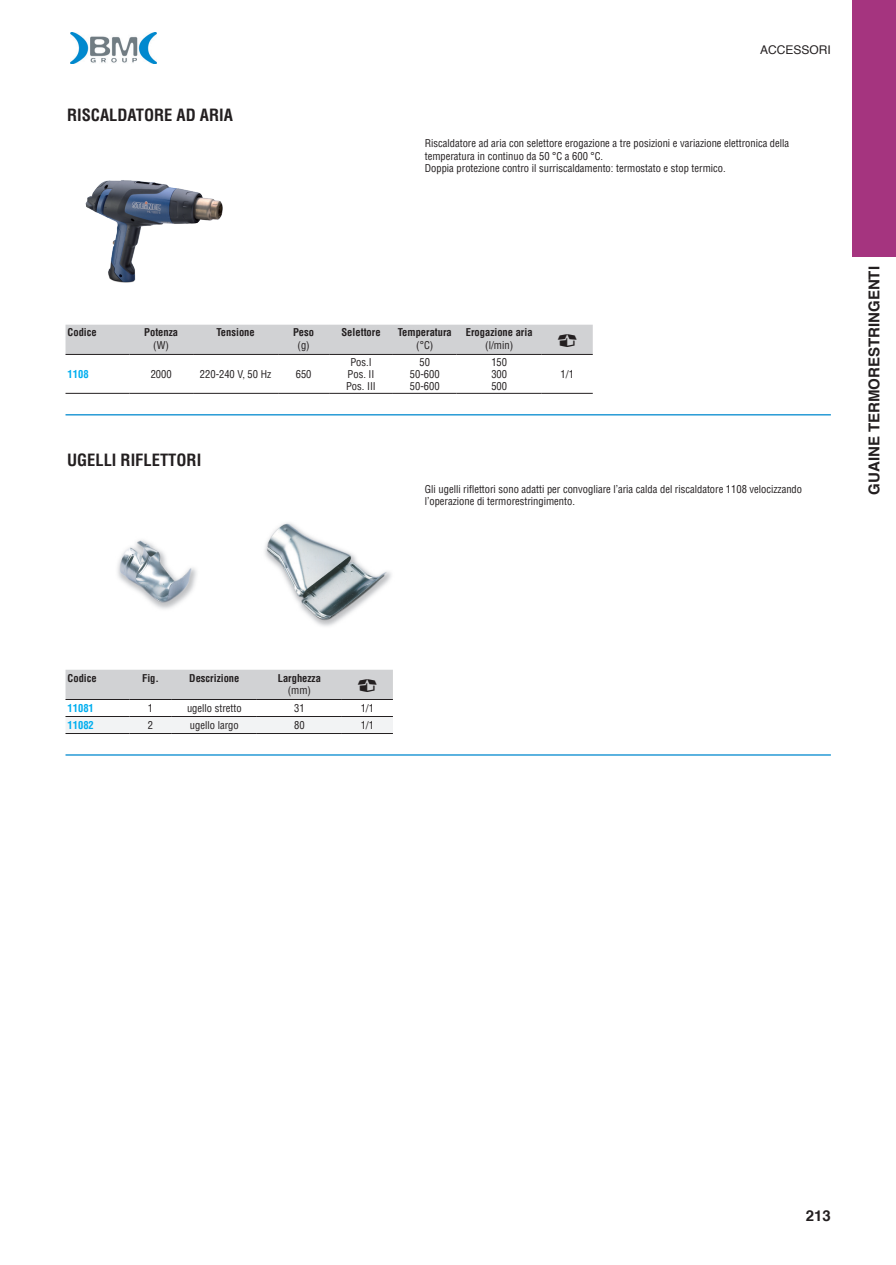
<style>
.page{position:relative;width:896px;height:1265px;background:#fff}
.page>*{position:absolute;margin:0;border:0;box-sizing:border-box;transform-origin:0 0}
.t1{font:16.5px "Helvetica LT Pro Bold Cond BM";color:#231f20}
.t2{font:700 15px "Helvetica BM";color:#231f20}
.t3{font:12px "Helvetica BM";color:#231f20}
.t4{font:10.5px/12.1px "Helvetica LT Pro Condensed BM";color:#231f20}
.t5{font:10.5px "Helvetica LT Pro Bold Cond BM";color:#231f20}
.t6{font:10.5px "Helvetica LT Pro Bold Cond BM";color:#00aeef}
</style>
<div class="page">
<img style="left:71px;top:32px;width:86px;height:31px">
<div style="left:852px;top:0;width:44px;height:257px;background:#a5347f"></div>
<img style="left:85px;top:180px;width:138px;height:103px">
<hr style="left:66px;top:414px;width:765px;height:1px;background:#0089cf">
<hr style="left:66px;top:393px;width:63px;height:1px;background:#231f20">
<hr style="left:129px;top:393px;width:64px;height:1px;background:#231f20">
<hr style="left:193px;top:393px;width:85px;height:1px;background:#231f20">
<hr style="left:278px;top:393px;width:51px;height:1px;background:#231f20">
<hr style="left:329px;top:393px;width:64px;height:1px;background:#231f20">
<hr style="left:393px;top:393px;width:64px;height:1px;background:#231f20">
<hr style="left:457px;top:393px;width:85px;height:1px;background:#231f20">
<hr style="left:542px;top:393px;width:51px;height:1px;background:#231f20">
<img style="left:117px;top:540px;width:80px;height:69px">
<img style="left:265px;top:523px;width:126px;height:103px">
<hr style="left:66px;top:754px;width:765px;height:2px;background:#0089cf">
<svg style="left:66px;top:325px;width:527px;height:68px"></svg>
<svg style="left:66px;top:670px;width:327px;height:64px"></svg>
<p class="t1" style="left:67px;top:104px;width:167px">RISCALDATORE AD ARIA</p>
<p class="t3" style="left:760px;top:40px;width:72px">ACCESSORI</p>
<p class="t4" style="left:425px;top:138px;width:366px">Riscaldatore ad aria con selettore erogazione a tre posizioni e variazione elettronica della temperatura in continuo da 50 °C a 600 °C.</p>
<p class="t4" style="left:425px;top:162px;width:302px">Doppia protezione contro il surriscaldamento: termostato e stop termico.</p>
<p class="t5" style="left:68px;top:326px;width:31px">Codice</p>
<p class="t5" style="left:144px;top:326px;width:35px">Potenza</p>
<p class="t4" style="left:153px;top:339px;width:17px">(W)</p>
<p class="t5" style="left:216px;top:326px;width:40px">Tensione</p>
<p class="t5" style="left:293px;top:326px;width:22px">Peso</p>
<p class="t4" style="left:298px;top:339px;width:14px">(g)</p>
<p class="t5" style="left:341px;top:326px;width:41px">Selettore</p>
<p class="t5" style="left:398px;top:326px;width:56px">Temperatura</p>
<p class="t4" style="left:416px;top:339px;width:19px">(°C)</p>
<p class="t5" style="left:466px;top:326px;width:68px">Erogazione aria</p>
<p class="t4" style="left:485px;top:339px;width:29px">(l/min)</p>
<p class="t6" style="left:68px;top:367px;width:22px">1108</p>
<p class="t4" style="left:151px;top:368px;width:22px">2000</p>
<p class="t4" style="left:200px;top:368px;width:73px">220-240 V, 50 Hz</p>
<p class="t4" style="left:296px;top:368px;width:17px">650</p>
<p class="t4" style="left:350px;top:356px;width:23px">Pos.I</p>
<p class="t4" style="left:348px;top:368px;width:28px">Pos. II</p>
<p class="t4" style="left:346px;top:380px;width:31px">Pos. III</p>
<p class="t4" style="left:420px;top:356px;width:12px">50</p>
<p class="t4" style="left:410px;top:368px;width:31px">50-600</p>
<p class="t4" style="left:410px;top:380px;width:31px">50-600</p>
<p class="t4" style="left:491px;top:356px;width:17px">150</p>
<p class="t4" style="left:491px;top:368px;width:17px">300</p>
<p class="t4" style="left:491px;top:380px;width:17px">500</p>
<p class="t4" style="left:561px;top:368px;width:15px">1/1</p>
<p class="t1" style="left:67px;top:449px;width:136px">UGELLI RIFLETTORI</p>
<p class="t4" style="left:425px;top:483px;width:379px">Gli ugelli riflettori sono adatti per convogliare l’aria calda del riscaldatore 1108 velocizzando l’operazione di termorestringimento.</p>
<p class="t2" style="left:862px;top:495px;width:230px;rotate:-90deg">GUAINE TERMORESTRINGENTI</p>
<p class="t5" style="left:68px;top:671px;width:31px">Codice</p>
<p class="t5" style="left:142px;top:671px;width:18px">Fig.</p>
<p class="t5" style="left:189px;top:671px;width:52px">Descrizione</p>
<p class="t5" style="left:278px;top:671px;width:45px">Larghezza</p>
<p class="t4" style="left:288px;top:684px;width:25px">(mm)</p>
<p class="t6" style="left:68px;top:701px;width:28px">11081</p>
<p class="t4" style="left:148px;top:702px;width:7px">1</p>
<p class="t4" style="left:187px;top:702px;width:56px">ugello stretto</p>
<p class="t4" style="left:294px;top:702px;width:12px">31</p>
<p class="t4" style="left:361px;top:702px;width:15px">1/1</p>
<p class="t6" style="left:68px;top:718px;width:28px">11082</p>
<p class="t4" style="left:148px;top:719px;width:7px">2</p>
<p class="t4" style="left:190px;top:719px;width:50px">ugello largo</p>
<p class="t4" style="left:294px;top:719px;width:12px">80</p>
<p class="t4" style="left:361px;top:719px;width:15px">1/1</p>
<p class="t2" style="left:806px;top:1203px;width:27px">213</p>
</div>
